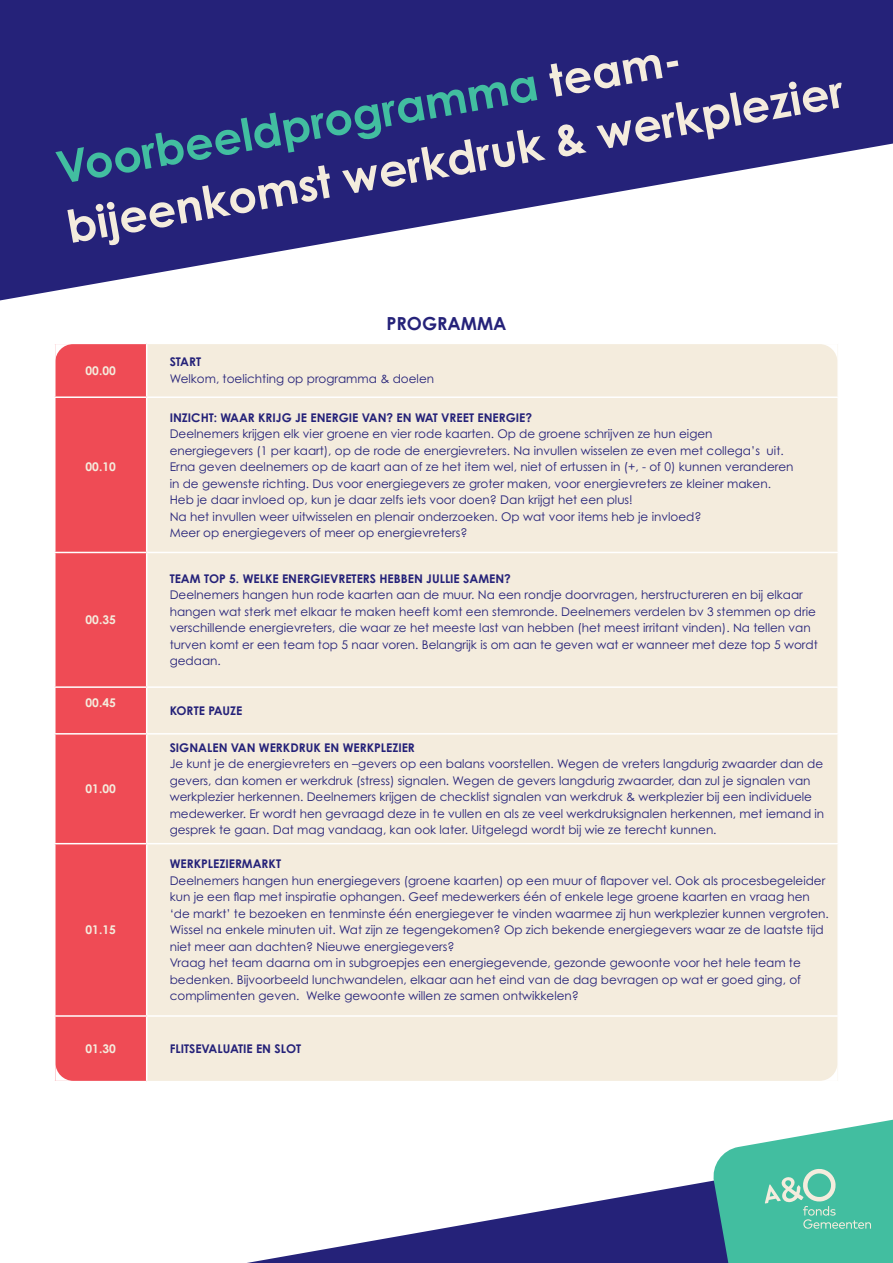
<style>
.page{position:relative;width:893px;height:1263px;background:#fff}
.page>*{position:absolute;margin:0;border:0;box-sizing:border-box;transform-origin:0 0}
.t1{font:700 45px/60px "Century Gothic Pro";color:#f4ecdd}
.t2{font:700 18px "Century Gothic Pro";color:#252279}
.t3{font:12px/16.5px "Century Gothic Pro";color:#252279}
.t4{font:700 12px "Century Gothic Pro";color:#252279}
.t5{font:700 12px "Century Gothic Pro";color:#f4ecdd}
.s1{color:#42bea0}
</style>
<div class="page">
<svg style="left:247px;top:1181px;width:464px;height:82px"></svg>
<svg style="left:0;top:0;width:893px;height:300px;fill:#252279"></svg>
<div style="left:56px;top:344px;width:90px;height:737px;background:#ef4b55"></div>
<div style="left:147px;top:344px;width:690px;height:737px;background:#f4ecdd"></div>
<hr style="left:54px;top:396px;width:93px;height:2px;background:#fff">
<hr style="left:54px;top:552px;width:93px;height:1px;background:#fff">
<hr style="left:54px;top:686px;width:93px;height:2px;background:#fff">
<hr style="left:54px;top:733px;width:93px;height:1px;background:#fff">
<hr style="left:54px;top:843px;width:93px;height:1px;background:#fff">
<hr style="left:54px;top:1015px;width:93px;height:2px;background:#fff">
<hr style="left:147px;top:396px;width:692px;height:2px;background:#fff">
<hr style="left:147px;top:552px;width:692px;height:1px;background:#fff">
<hr style="left:147px;top:686px;width:692px;height:2px;background:#fff">
<hr style="left:147px;top:733px;width:692px;height:1px;background:#fff">
<hr style="left:147px;top:843px;width:692px;height:1px;background:#fff">
<hr style="left:147px;top:1015px;width:692px;height:2px;background:#fff">
<svg style="left:711px;top:1119px;width:182px;height:144px;background:#5fc2ad"></svg>
<svg style="left:55px;top:344px;width:18px;height:18px"></svg>
<svg style="left:819px;top:1063px;width:18px;height:18px"></svg>
<svg style="left:819px;top:344px;width:18px;height:18px"></svg>
<svg style="left:55px;top:1063px;width:18px;height:18px"></svg>
<h1 class="t1" style="left:52px;top:138px;width:789px;rotate:-10deg"><span class="s1">Voorbeeldprogramma</span> team&shy;bijeenkomst werkdruk &amp; werkplezier</h1>
<p class="t5" style="left:86px;top:363px;width:32px">00.00</p>
<p class="t5" style="left:86px;top:459px;width:32px">00.10</p>
<p class="t5" style="left:86px;top:612px;width:32px">00.35</p>
<p class="t5" style="left:86px;top:695px;width:32px">00.45</p>
<p class="t5" style="left:86px;top:781px;width:32px">01.00</p>
<p class="t5" style="left:86px;top:922px;width:32px">01.15</p>
<h2 class="t2" style="left:386px;top:312px;width:122px">PROGRAMMA</h2>
<p class="t4" style="left:170px;top:355px;width:33px">START</p>
<p class="t3" style="left:170px;top:370px;width:266px">Welkom, toelichting op programma &amp; doelen</p>
<p class="t4" style="left:170px;top:410px;width:364px">INZICHT: WAAR KRIJG JE ENERGIE VAN? EN WAT VREET ENERGIE?</p>
<p class="t3" style="left:170px;top:425px;width:625px">Deelnemers krijgen elk vier groene en vier rode kaarten. Op de groene schrijven ze hun eigen energiegevers (1 per kaart), op de rode de energievreters. Na invullen wisselen ze even met collega’s uit.<br>Erna geven deelnemers op de kaart aan of ze het item wel, niet of ertussen in (+, - of 0) kunnen veranderen in de gewenste richting. Dus voor energiegevers ze groter maken, voor energievreters ze kleiner maken.<br>Heb je daar invloed op, kun je daar zelfs iets voor doen? Dan krijgt het een plus!<br>Na het invullen weer uitwisselen en plenair onderzoeken. Op wat voor items heb je invloed?<br>Meer op energiegevers of meer op energievreters?</p>
<p class="t4" style="left:170px;top:571px;width:343px">TEAM TOP 5. WELKE ENERGIEVRETERS HEBBEN JULLIE SAMEN?</p>
<p class="t3" style="left:170px;top:587px;width:650px">Deelnemers hangen hun rode kaarten aan de muur. Na een rondje doorvragen, herstructureren en bij elkaar hangen wat sterk met elkaar te maken heeft komt een stemronde. Deelnemers verdelen bv 3 stemmen op drie verschillende energievreters, die waar ze het meeste last van hebben (het meest irritant vinden). Na tellen van turven komt er een team top 5 naar voren. Belangrijk is om aan te geven wat er wanneer met deze top 5 wordt gedaan.</p>
<p class="t4" style="left:170px;top:703px;width:74px">KORTE PAUZE</p>
<p class="t4" style="left:170px;top:740px;width:247px">SIGNALEN VAN WERKDRUK EN WERKPLEZIER</p>
<p class="t3" style="left:170px;top:756px;width:656px">Je kunt je de energievreters en –gevers op een balans voorstellen. Wegen de vreters langdurig zwaarder dan de gevers, dan komen er werkdruk (stress) signalen. Wegen de gevers langdurig zwaarder, dan zul je signalen van werkplezier herkennen. Deelnemers krijgen de checklist signalen van werkdruk &amp; werkplezier bij een individuele medewerker. Er wordt hen gevraagd deze in te vullen en als ze veel werkdruksignalen herkennen, met iemand in gesprek te gaan. Dat mag vandaag, kan ook later. Uitgelegd wordt bij wie ze terecht kunnen.</p>
<p class="t4" style="left:170px;top:856px;width:113px">WERKPLEZIERMARKT</p>
<p class="t3" style="left:170px;top:872px;width:661px">Deelnemers hangen hun energiegevers (groene kaarten) op een muur of flapover vel. Ook als procesbegeleider kun je een flap met inspiratie ophangen. Geef medewerkers één of enkele lege groene kaarten en vraag hen ‘de markt’ te bezoeken en tenminste één energiegever te vinden waarmee zij hun werkplezier kunnen vergroten.<br>Wissel na enkele minuten uit. Wat zijn ze tegengekomen? Op zich bekende energiegevers waar ze de laatste tijd niet meer aan dachten? Nieuwe energiegevers?<br>Vraag het team daarna om in subgroepjes een energiegevende, gezonde gewoonte voor het hele team te bedenken. Bijvoorbeeld lunchwandelen, elkaar aan het eind van de dag bevragen op wat er goed ging, of complimenten geven. Welke gewoonte willen ze samen ontwikkelen?</p>
<p class="t5" style="left:86px;top:1041px;width:32px">01.30</p>
<p class="t4" style="left:170px;top:1041px;width:133px">FLITSEVALUATIE EN SLOT</p>
</div>
